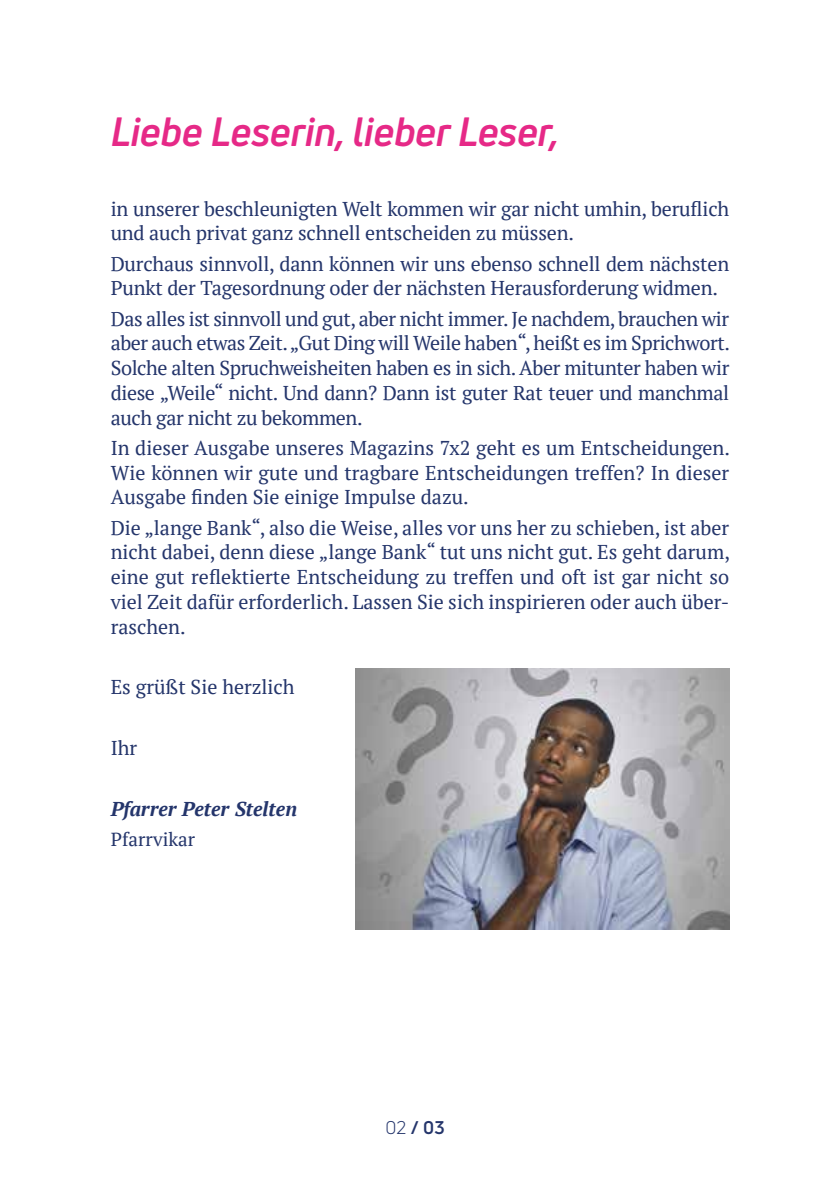
<style>
.page{position:relative;width:840px;height:1191px;background:#fff}
.page>*{position:absolute;margin:0;border:0;box-sizing:border-box;transform-origin:0 0}
.t1{font:italic 700 40px "Uni Neue";color:#e62987}
.t2{font:20px/24.6px "PT Serif";letter-spacing:-.01em;color:#24356b;text-align:justify}
.t3{font:italic 700 20px "PT Serif";color:#24356b}
.t4{font:19px "PT Serif";color:#24356b}
.t5{font:700 18px "Uni Neue";color:#24356b}
.s1{font-weight:400}
</style>
<div class="page">
<img style="left:355px;top:668px;width:374px;height:262px">
<h1 class="t1" style="left:111px;top:106px;width:450px">Liebe Leserin, lieber Leser,</h1>
<p class="t2" style="left:111px;top:196px;width:619px">in unserer beschleunigten Welt kommen wir gar nicht umhin, beruflich und auch privat ganz schnell entscheiden zu müssen.</p>
<p class="t2" style="left:111px;top:251px;width:619px">Durchaus sinnvoll, dann können wir uns ebenso schnell dem nächsten<br>Punkt der Tagesordnung oder der nächsten Herausforderung widmen.</p>
<p class="t2" style="left:111px;top:306px;width:620px">Das alles ist sinnvoll und gut, aber nicht immer. Je nachdem, brauchen wir aber auch etwas Zeit. „Gut Ding will Weile haben“, heißt es im Sprichwort.<br>Solche alten Spruchweisheiten haben es in sich. Aber mitunter haben wir diese „Weile“ nicht. Und dann? Dann ist guter Rat teuer und manchmal auch gar nicht zu bekommen.</p>
<p class="t2" style="left:111px;top:435px;width:620px">In dieser Ausgabe unseres Magazins 7x2 geht es um Entscheidungen.<br>Wie können wir gute und tragbare Entscheidungen treffen? In dieser Ausgabe finden Sie einige Impulse dazu.</p>
<p class="t2" style="left:111px;top:515px;width:620px">Die „lange Bank“, also die Weise, alles vor uns her zu schieben, ist aber nicht dabei, denn diese „lange Bank“ tut uns nicht gut. Es geht darum, eine gut reflektierte Entscheidung zu treffen und oft ist gar nicht so viel Zeit dafür erforderlich. Lassen Sie sich inspirieren oder auch über&shy;raschen.</p>
<p class="t2" style="left:111px;top:674px;width:185px">Es grüßt Sie herzlich</p>
<p class="t2" style="left:111px;top:735px;width:28px">Ihr</p>
<p class="t3" style="left:111px;top:795px;width:188px">Pfarrer Peter Stelten</p>
<p class="t4" style="left:111px;top:827px;width:86px">Pfarrvikar</p>
<p class="t5" style="left:385px;top:1116px;width:61px"><span class="s1">02</span> / 03</p>
</div>
